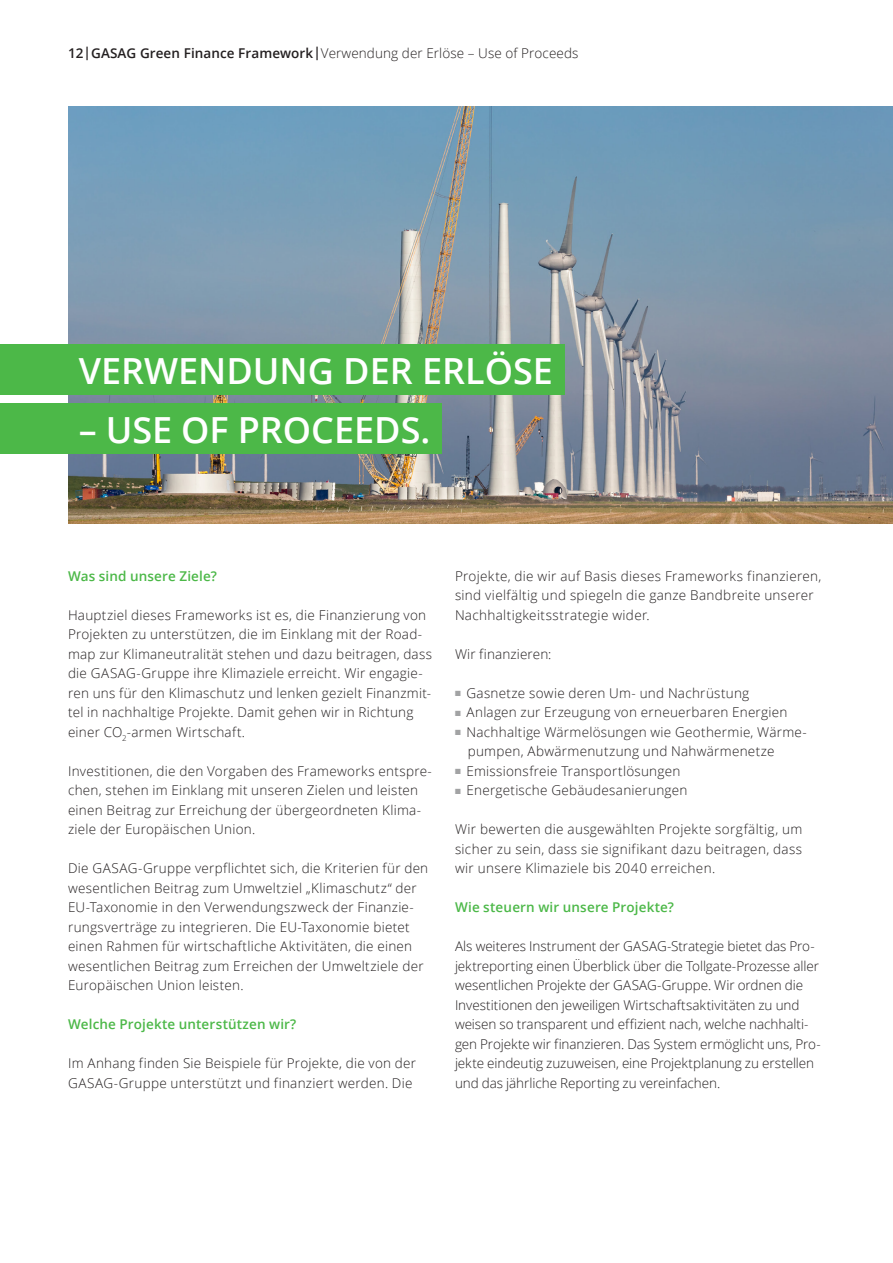
<style>
.page{position:relative;width:893px;height:1263px;background:#fff}
.page>*{position:absolute;margin:0;border:0;box-sizing:border-box;transform-origin:0 0}
.t1{font:600 36px "Open Sans";color:#fff}
.t2{font:300 13.5px/19.5px "Open Sans";letter-spacing:.02em;color:#231f20}
.t3{font:300 13.5px/19.5px "Open Sans";letter-spacing:-.005em;color:#231f20}
.t4{font:600 13.5px "Open Sans";letter-spacing:.01em;color:#4cb848}
.s1{font-weight:600}
.s2{color:#a2a3a4}
</style>
<div class="page">
<img style="left:68px;top:106px;width:825px;height:417px">
<div style="left:0;top:344px;width:565px;height:51px;background:#4cb848"></div>
<div style="left:0;top:403px;width:442px;height:51px;background:#4cb848"></div>
<p class="t2" style="left:68px;top:43px;width:512px"><span class="s1">12|GASAG Green Finance Framework|</span>Verwendung der Erlöse – Use of Proceeds</p>
<p class="t1" style="left:79px;top:346px;width:476px">VERWENDUNG DER ERLÖSE</p>
<p class="t1" style="left:79px;top:405px;width:353px">– USE OF PROCEEDS.</p>
<p class="t4" style="left:68px;top:566px;width:150px">Was sind unsere Ziele?</p>
<p class="t2" style="left:68px;top:604px;width:366px">Hauptziel dieses Frameworks ist es, die Finanzierung von Projekten zu unterstützen, die im Einklang mit der Road&shy;map zur Klimaneutralität stehen und dazu beitragen, dass die GASAG-Gruppe ihre Klimaziele erreicht. Wir engagie&shy;ren uns für den Klimaschutz und lenken gezielt Finanzmit&shy;tel in nachhaltige Projekte. Damit gehen wir in Richtung einer CO<sub>2</sub>-armen Wirtschaft.</p>
<p class="t2" style="left:68px;top:760px;width:365px">Investitionen, die den Vorgaben des Frameworks entspre&shy;chen, stehen im Einklang mit unseren Zielen und leisten einen Beitrag zur Erreichung der übergeordneten Klima&shy;ziele der Europäischen Union.</p>
<p class="t2" style="left:68px;top:858px;width:362px">Die GASAG-Gruppe verpflichtet sich, die Kriterien für den wesentlichen Beitrag zum Umweltziel „Klimaschutz“ der EU-Taxonomie in den Verwendungszweck der Finanzie&shy;rungsverträge zu integrieren. Die EU-Taxonomie bietet einen Rahmen für wirtschaftliche Aktivitäten, die einen wesentlichen Beitrag zum Erreichen der Umweltziele der Europäischen Union leisten.</p>
<p class="t4" style="left:68px;top:1015px;width:230px">Welche Projekte unterstützen wir?</p>
<p class="t2" style="left:68px;top:1053px;width:350px">Im Anhang finden Sie Beispiele für Projekte, die von der<br>GASAG-Gruppe unterstützt und finanziert werden. Die</p>
<p class="t2" style="left:455px;top:565px;width:368px">Projekte, die wir auf Basis dieses Frameworks finanzieren, sind vielfältig und spiegeln die ganze Bandbreite unserer<br>Nachhaltigkeitsstrategie wider.</p>
<p class="t2" style="left:455px;top:643px;width:98px">Wir finanzieren:</p>
<p class="t2" style="left:455px;top:682px;width:296px"><span class="s2">■</span> Gasnetze sowie deren Um- und Nachrüstung</p>
<p class="t2" style="left:455px;top:702px;width:334px"><span class="s2">■</span> Anlagen zur Erzeugung von erneuerbaren Energien</p>
<p class="t2" style="left:455px;top:721px;width:353px"><span class="s2">■</span> Nachhaltige Wärmelösungen wie Geothermie, Wärme-</p>
<p class="t2" style="left:468px;top:741px;width:308px">pumpen, Abwärmenutzung und Nahwärmenetze</p>
<p class="t2" style="left:455px;top:760px;width:227px"><span class="s2">■</span> Emissionsfreie Transportlösungen</p>
<p class="t2" style="left:455px;top:780px;width:234px"><span class="s2">■</span> Energetische Gebäudesanierungen</p>
<p class="t2" style="left:455px;top:819px;width:349px">Wir bewerten die ausgewählten Projekte sorgfältig, um</p>
<p class="t2" style="left:455px;top:838px;width:349px">sicher zu sein, dass sie signifikant dazu beitragen, dass</p>
<p class="t2" style="left:455px;top:858px;width:262px">wir unsere Klimaziele bis 2040 erreichen.</p>
<p class="t4" style="left:455px;top:898px;width:221px">Wie steuern wir unsere Projekte?</p>
<p class="t3" style="left:455px;top:936px;width:367px">Als weiteres Instrument der GASAG-Strategie bietet das Pro&shy;jektreporting einen Überblick über die Tollgate-Prozesse aller wesentlichen Projekte der GASAG-Gruppe. Wir ordnen die Investitionen den jeweiligen Wirtschaftsaktivitäten zu und weisen so transparent und effizient nach, welche nachhalti&shy;gen Projekte wir finanzieren. Das System ermöglicht uns, Pro&shy;jekte eindeutig zuzuweisen, eine Projektplanung zu erstellen und das jährliche Reporting zu vereinfachen.</p>
</div>
